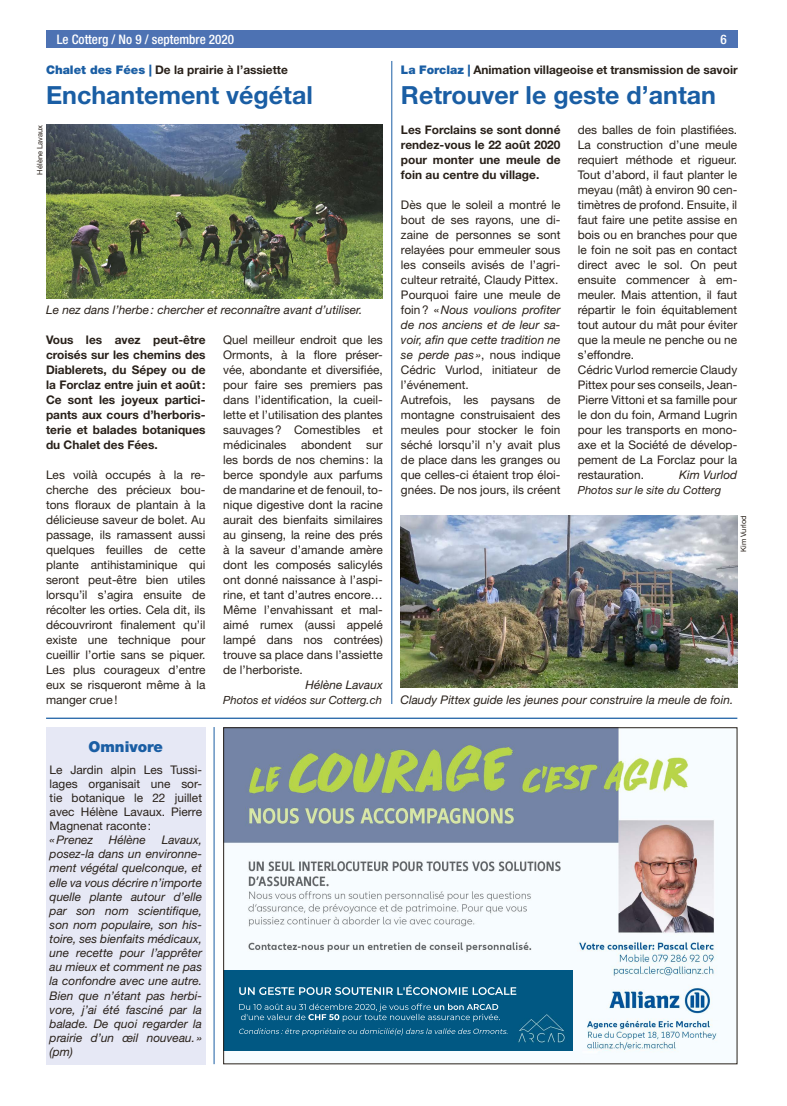
<style>
.page{position:relative;width:787px;height:1106px;background:#fff}
.page>*{position:absolute;margin:0;border:0;box-sizing:border-box;transform-origin:0 0}
.t1{font:700 25px "Helvetica Neue LT Std";color:#1a5ea4}
.t2{font:900 15px "Helvetica Neue LT Std";color:#1a5ea4}
.t3{font:500 condensed 13.12px "Helvetica Neue LT Std";color:#fff}
.t4{font:11.88px/15px "Helvetica Neue LT Std";color:#29211a;text-align:justify}
.t5{font:italic 11.88px/14.1px "Helvetica Neue LT Std";color:#29211a;text-align:justify}
.t6{font:700 11.88px/15px "Helvetica Neue LT Std";color:#29211a;text-align:justify}
.t7{font:italic 11.25px "Helvetica Neue LT Std";color:#29211a}
.t8{font:7.5px "Helvetica Neue LT Std";color:#29211a}
.s1{font-weight:900;color:#1a5ea4}
.s2{font-style:italic}
</style>
<div class="page">
<div style="left:46px;top:30px;width:691px;height:18px;background:#4d72b3"></div>
<img style="left:225px;top:729px;width:493px;height:324px">
<div style="left:225px;top:970px;width:348px;height:80px;background:#015883"></div>
<img style="left:259px;top:985px;width:219px;height:10px">
<img style="left:478px;top:987px;width:38px;height:8px">
<img style="left:239px;top:1003px;width:159px;height:7px">
<img style="left:411px;top:1003px;width:87px;height:7px">
<img style="left:241px;top:1013px;width:159px;height:7px">
<svg style="left:406px;top:1015px;width:9px;height:5px"></svg>
<img style="left:416px;top:1013px;width:82px;height:8px">
<img style="left:239px;top:1028px;width:125px;height:6px">
<img style="left:378px;top:1028px;width:116px;height:7px">
<svg style="left:495px;top:1029px;width:12px;height:5px"></svg>
<hr style="left:214px;top:727px;width:1px;height:337px;background:#1a5ea4">
<div style="left:46px;top:727px;width:160px;height:337px;background:#e6e8f5"></div>
<hr style="left:46px;top:717px;width:691px;height:2px;background:#1a5ea4">
<img style="left:46px;top:125px;width:337px;height:174px">
<img style="left:400px;top:515px;width:337px;height:172px">
<hr style="left:391px;top:61px;width:1px;height:643px;background:#1a5ea4">
<p class="t3" style="left:57px;top:31px;width:179px">Le Cotterg / No 9 / septembre 2020</p>
<p class="t3" style="left:720px;top:31px;width:8px">6</p>
<p class="t6" style="left:46px;top:62px;width:243px"><span class="s1">Chalet des Fées |</span> De la prairie à l’assiette</p>
<h1 class="t1" style="left:46px;top:79px;width:268px">Enchantement végétal</h1>
<p class="t8" style="left:35px;top:175px;width:51px;rotate:-90deg">Hélène Lavaux</p>
<p class="t5" style="left:46px;top:302px;width:317px">Le nez dans l’herbe: chercher et reconnaître avant d’utiliser.</p>
<p class="t6" style="left:46px;top:332px;width:161px">Vous les avez peut-être croisés sur les chemins des Diablerets, du Sépey ou de la Forclaz entre juin et août:<br>Ce sont les joyeux partici&shy;pants aux cours d’herboris&shy;terie et balades botaniques du Chalet des Fées.</p>
<p class="t4" style="left:46px;top:467px;width:161px">Les voilà occupés à la re&shy;cherche des précieux bou&shy;tons floraux de plantain à la délicieuse saveur de bolet. Au passage, ils ramassent aussi quelques feuilles de cette plante antihistaminique qui seront peut-être bien utiles lorsqu’il s’agira ensuite de récolter les orties. Cela dit, ils découvriront finalement qu’il existe une technique pour cueillir l’ortie sans se piquer.<br>Les plus courageux d’entre eux se risqueront même à la manger crue!</p>
<p class="t2" style="left:89px;top:738px;width:76px">Omnivore</p>
<p class="t4" style="left:50px;top:762px;width:154px;line-height:14.1px">Le Jardin alpin Les Tussi&shy;lages organisait une sor&shy;tie botanique le 22 juillet avec Hélène Lavaux. Pierre Magnenat raconte:</p>
<p class="t5" style="left:50px;top:832px;width:45px">«Prenez</p>
<p class="t5" style="left:109px;top:832px;width:38px">Hélène</p>
<p class="t5" style="left:50px;top:832px;width:154px;text-indent:112px">Lavaux, posez-la dans un environne&shy;ment végétal quelconque, et elle va vous décrire n’importe quelle plante autour d’elle par son nom scientifique, son nom populaire, son his&shy;toire, ses bienfaits médicaux, une recette pour l’apprêter au mieux et comment ne pas la confondre avec une autre.<br>Bien que n’étant pas herbi&shy;vore, j’ai été fasciné par la balade. De quoi regarder la prairie d’un œil nouveau. » (pm)</p>
<p class="t4" style="left:223px;top:332px;width:161px">Quel meilleur endroit que les Ormonts, à la flore préser&shy;vée, abondante et diversifiée, pour faire ses premiers pas dans l’identification, la cueil&shy;lette et l’utilisation des plantes sauvages? Comestibles et médicinales abondent sur les bords de nos chemins: la berce spondyle aux parfums de mandarine et de fenouil, to&shy;nique digestive dont la racine aurait des bienfaits similaires au ginseng, la reine des prés à la saveur d’amande amère dont les composés salicylés ont donné naissance à l’aspi&shy;rine, et tant d’autres encore… Même l’envahissant et mal&shy;aimé rumex (aussi appelé lampé dans nos contrées) trouve sa place dans l’assiette de l’herboriste.</p>
<p class="t5" style="left:305px;top:677px;width:79px">Hélène Lavaux</p>
<p class="t7" style="left:223px;top:693px;width:160px">Photos et vidéos sur Cotterg.ch</p>
<p class="t6" style="left:401px;top:62px;width:338px"><span class="s1">La Forclaz |</span> Animation villageoise et transmission de savoir</p>
<h1 class="t1" style="left:401px;top:79px;width:316px">Retrouver le geste d’antan</h1>
<p class="t6" style="left:401px;top:122px;width:161px">Les Forclains se sont donné rendez-vous le 22 août 2020 pour monter une meule de foin au centre du village.</p>
<p class="t4" style="left:401px;top:197px;width:161px;text-align:left">Dès que le soleil a montré le bout de ses rayons, une di&shy;zaine de personnes se sont relayées pour emmeuler sous les conseils avisés de l’agri&shy;culteur retraité, Claudy Pittex.<br>Pourquoi faire une meule de foin? «<span class="s2">Nous voulions profiter de nos anciens et de leur sa&shy;voir, afin que cette tradition ne se perde pas »</span>, nous indique<br>Cédric Vurlod, initiateur de l’événement.<br>Autrefois, les paysans de montagne construisaient des meules pour stocker le foin séché lorsqu’il n’y avait plus de place dans les granges ou que celles-ci étaient trop éloi&shy;gnées. De nos jours, ils créent</p>
<p class="t4" style="left:577px;top:122px;width:161px;text-align:left">des balles de foin plastifiées.<br>La construction d’une meule requiert méthode et rigueur.<br>Tout d’abord, il faut planter le meyau (mât) à environ 90 cen&shy;timètres de profond. Ensuite, il faut faire une petite assise en bois ou en branches pour que le foin ne soit pas en contact direct avec le sol. On peut ensuite commencer à em&shy;meuler. Mais attention, il faut répartir le foin équitablement tout autour du mât pour éviter que la meule ne penche ou ne s’effondre.<br>Cédric Vurlod remercie Claudy<br>Pittex pour ses conseils, Jean-<br>Pierre Vittoni et sa famille pour le don du foin, Armand Lugrin pour les transports en mono&shy;axe et la Société de dévelop&shy;pement de La Forclaz pour la restauration.</p>
<p class="t5" style="left:679px;top:467px;width:60px">Kim Vurlod</p>
<p class="t7" style="left:577px;top:483px;width:145px">Photos sur le site du Cotterg</p>
<p class="t8" style="left:739px;top:552px;width:38px;rotate:-90deg">Kim Vurlod</p>
<p class="t5" style="left:400px;top:692px;width:334px">Claudy Pittex guide les jeunes pour construire la meule de foin.</p>
</div>
